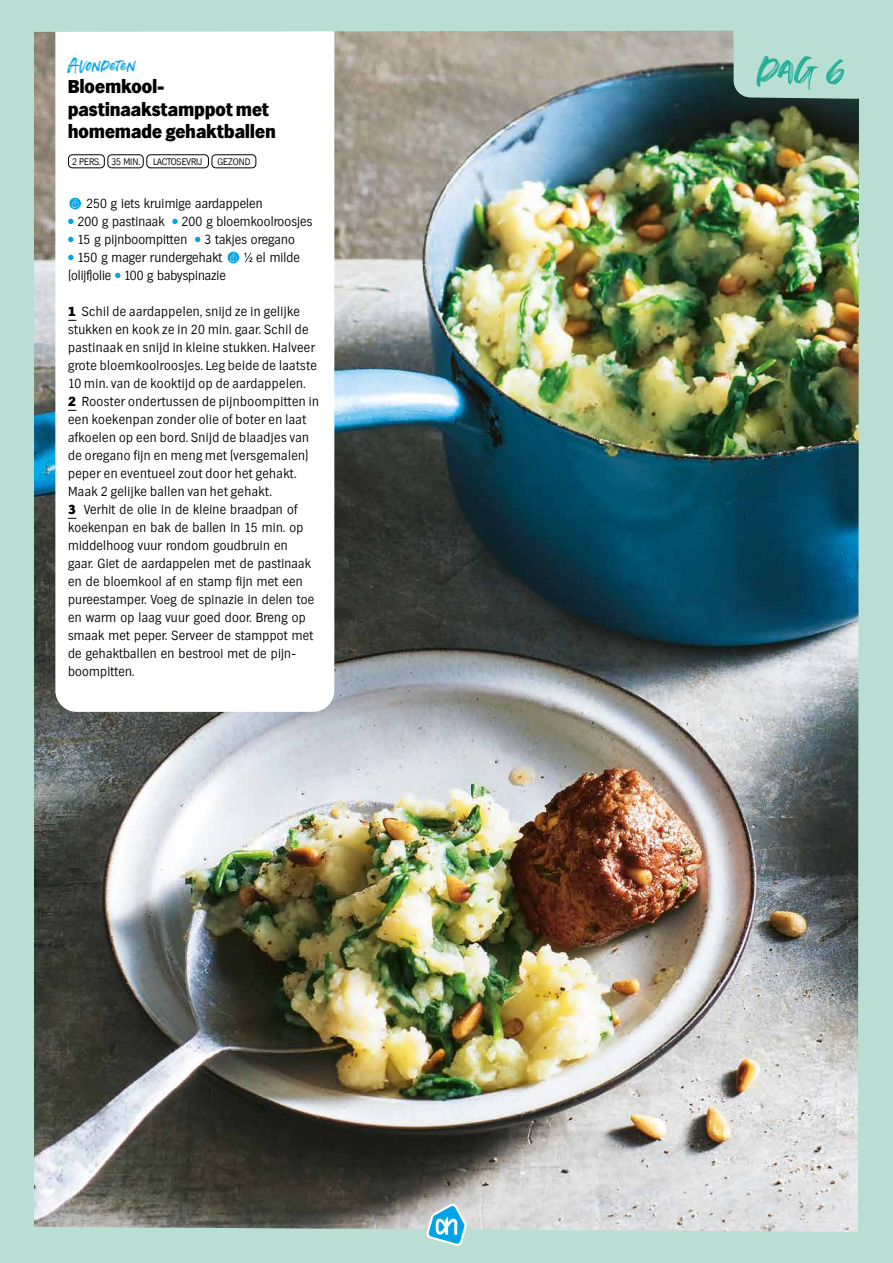
<style>
.page{position:relative;width:893px;height:1263px;background:#fff}
.page>*{position:absolute;margin:0;border:0;box-sizing:border-box;transform-origin:0 0}
.t1{font:63.45px "Summer Loving";color:#21b097}
.t2{font:25.5px "Summer Loving";letter-spacing:.02em;color:#00a3e6}
.t3{font:800 18px/22.5px "Hamburg Serial";letter-spacing:.01em;color:#000}
.t4{font:300 12.75px/18px "Hamburg Serial";letter-spacing:.02em;color:#000}
.t5{font:300 12.75px "Hamburg Serial";color:#000}
.t6{font:300 9.15px "Hamburg Serial";color:#000}
.s1{font-weight:800}
</style>
<div class="page">
<img style="left:0;top:0;width:893px;height:1263px">
<div style="left:69px;top:155px;width:35px;height:13px;background:#fff;border-radius:4px"></div>
<div style="left:68px;top:154px;width:37px;height:14px;border:1px solid #000;border-radius:4px"></div>
<div style="left:108px;top:155px;width:35px;height:13px;background:#fff;border-radius:4px"></div>
<div style="left:107px;top:154px;width:37px;height:14px;border:1px solid #000;border-radius:4px"></div>
<div style="left:147px;top:155px;width:61px;height:13px;background:#fff;border-radius:4px"></div>
<div style="left:146px;top:154px;width:63px;height:14px;border:1px solid #000;border-radius:4px"></div>
<div style="left:212px;top:155px;width:44px;height:13px;background:#fff;border-radius:4px"></div>
<div style="left:212px;top:154px;width:44px;height:14px;border:1px solid #000;border-radius:4px"></div>
<svg style="left:69px;top:197px;width:12px;height:13px"></svg>
<svg style="left:68px;top:219px;width:5px;height:5px"></svg>
<svg style="left:172px;top:219px;width:6px;height:5px"></svg>
<svg style="left:68px;top:237px;width:5px;height:5px"></svg>
<svg style="left:195px;top:237px;width:5px;height:5px"></svg>
<svg style="left:68px;top:255px;width:5px;height:5px"></svg>
<svg style="left:227px;top:251px;width:25px;height:13px"></svg>
<svg style="left:115px;top:273px;width:5px;height:5px"></svg>
<svg style="left:426px;top:1203px;width:41px;height:43px"></svg>
<h2 class="t2" style="left:68px;top:49px;width:69px">Avondeten</h2>
<h3 class="t3" style="left:68px;top:75px;width:209px">Bloemkool&shy;pastinaakstamppot met homemade gehaktballen</h3>
<p class="t6" style="left:72px;top:156px;width:69px">2 PERS. 35 MIN.</p>
<p class="t6" style="left:153px;top:156px;width:51px">LACTOSEVRIJ</p>
<p class="t6" style="left:217px;top:156px;width:35px">GEZOND</p>
<p class="t4" style="left:77px;top:194px;width:187px;text-indent:9px">250 g iets kruimige aardappelen<br>200 g pastinaak</p>
<p class="t4" style="left:77px;top:212px;width:236px;text-indent:104px">200 g bloemkoolroosjes<br>15 g pijnboompitten</p>
<p class="t4" style="left:77px;top:230px;width:219px;text-indent:127px">3 takjes oregano<br>150 g mager rundergehakt</p>
<p class="t4" style="left:256px;top:248px;width:45px">el milde</p>
<p class="t5" style="left:68px;top:268px;width:159px">(olijf)olie 100 g babyspinazie</p>
<p class="t4" style="left:68px;top:302px;width:252px"><span class="s1">1</span> Schil de aardappelen, snijd ze in gelijke stukken en kook ze in 20 min. gaar. Schil de pastinaak en snijd in kleine stukken. Halveer grote bloemkoolroosjes. Leg beide de laatste 10 min. van de kooktijd op de aardappelen.<br><span class="s1">2</span> Rooster ondertussen de pijnboompitten in een koekenpan zonder olie of boter en laat afkoelen op een bord. Snijd de blaadjes van de oregano fijn en meng met (versgemalen) peper en eventueel zout door het gehakt.<br>Maak 2 gelijke ballen van het gehakt.<br><span class="s1">3</span> Verhit de olie in de kleine braadpan of koekenpan en bak de ballen in 15 min. op middelhoog vuur rondom goudbruin en<br>gaar. Giet de aardappelen met de pastinaak en de bloemkool af en stamp fijn met een pureestamper. Voeg de spinazie in delen toe en warm op laag vuur goed door. Breng op smaak met peper. Serveer de stamppot met de gehaktballen en bestrooi met de pijn&shy;boompitten.</p>
<h1 class="t1" style="left:757px;top:30px;width:89px">dag 6</h1>
</div>
